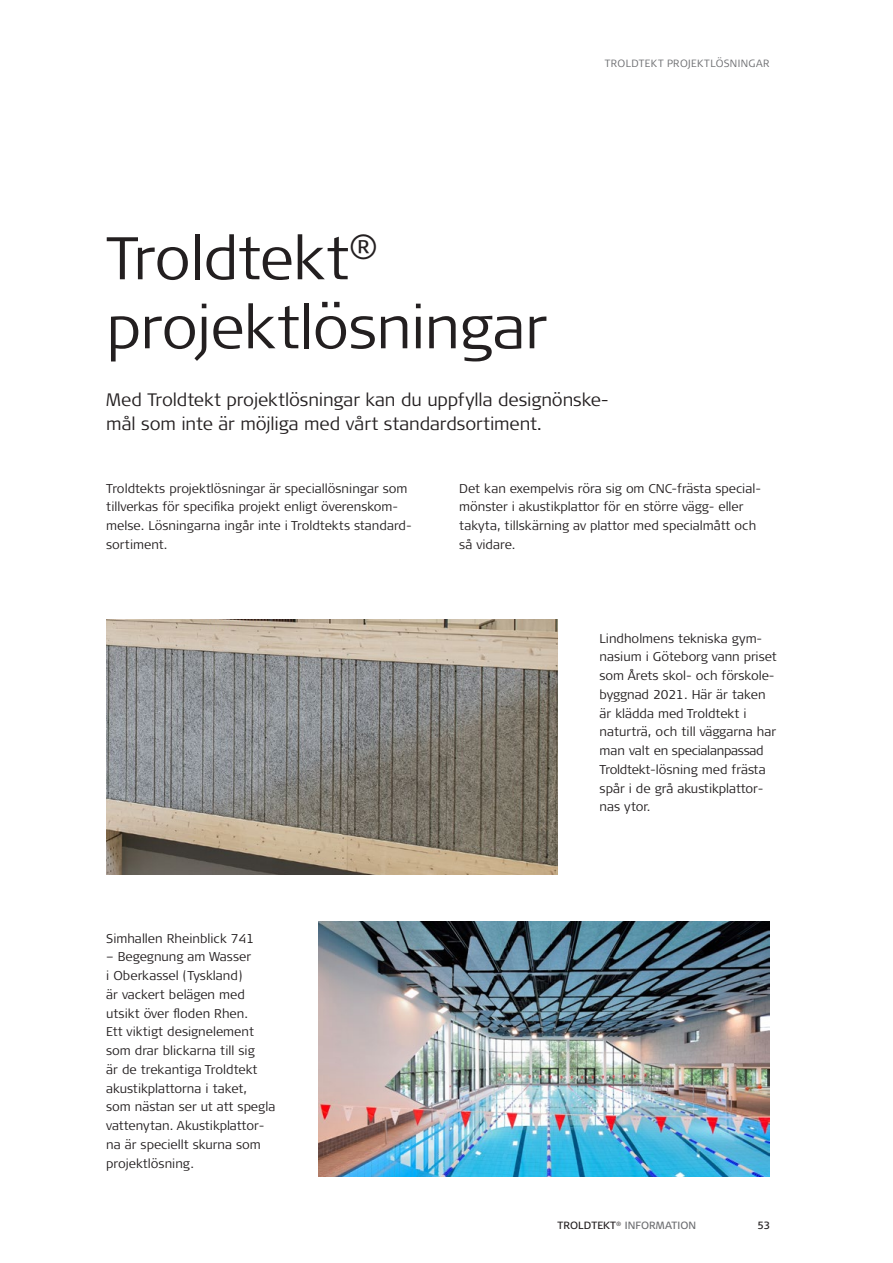
<style>
.page{position:relative;width:893px;height:1263px;background:#fff}
.page>*{position:absolute;margin:0;border:0;box-sizing:border-box;transform-origin:0 0}
.Rubrik{font:300 60px/69px "Signa Pro";letter-spacing:-.01em;color:#231f20}
.Underrubrik{font:300 18px/24px "Signa Pro";letter-spacing:-.01em;color:#231f20}
.Brødtekst{font:300 12.75px/18.8px "Signa Pro";color:#231f20}
.t1{font:300 10.5px "Signa Pro";letter-spacing:.035em;color:#6c6d70}
.t2{font:10.5px "Signa Pro";letter-spacing:.01em;color:#6c6d70}
.t3{font:10.5px "Signa Pro";color:#231f20}
.s1{color:#231f20}
</style>
<div class="page">
<hr style="left:0;top:712px;width:1px;height:551px;background:#231f20">
<img style="left:106px;top:619px;width:451px;height:255px">
<img style="left:319px;top:921px;width:450px;height:255px">
<p class="t1" style="left:605px;top:56px;width:166px">TROLDTEKT PROJEKTLÖSNINGAR</p>
<p class="Rubrik" style="left:106px;top:221px;width:442px">Troldtekt<sup>® </sup>projektlösningar</p>
<p class="Underrubrik" style="left:106px;top:387px;width:504px">Med Troldtekt projektlösningar kan du uppfylla designönske&shy;mål som inte är möjliga med vårt standardsortiment.</p>
<p class="Brødtekst" style="left:106px;top:478px;width:305px">Troldtekts projektlösningar är speciallösningar som tillverkas för specifika projekt enligt överenskom&shy;melse. Lösningarna ingår inte i Troldtekts standard&shy;sortiment.</p>
<p class="Brødtekst" style="left:459px;top:478px;width:301px">Det kan exempelvis röra sig om CNC-frästa special&shy;mönster i akustikplattor för en större vägg- eller takyta, tillskärning av plattor med specialmått och så vidare.</p>
<p class="Brødtekst" style="left:106px;top:928px;width:149px">Simhallen Rheinblick 741</p>
<p class="Brødtekst" style="left:106px;top:947px;width:171px">– Begegnung am Wasser<br>i Oberkassel (Tyskland)<br>är vackert belägen med utsikt över floden Rhen.<br>Ett viktigt designelement som drar blickarna till sig<br>är de trekantiga Troldtekt akustikplattorna i taket,<br>som nästan ser ut att spegla vattenytan. Akustikplattor&shy;na är speciellt skurna som projektlösning.</p>
<p class="Brødtekst" style="left:600px;top:628px;width:179px">Lindholmens tekniska gym&shy;nasium i Göteborg vann priset som Årets skol- och förskole&shy;byggnad 2021. Här är taken är klädda med Troldtekt i naturträ, och till väggarna har man valt en specialanpassad<br>Troldtekt-lösning med frästa spår i de grå akustikplattor&shy;nas ytor.</p>
<p class="t2" style="left:558px;top:1218px;width:140px"><span class="s1">TROLDTEKT</span><sup>®</sup> INFORMATION</p>
<p class="t3" style="left:757px;top:1218px;width:14px">53</p>
</div>
